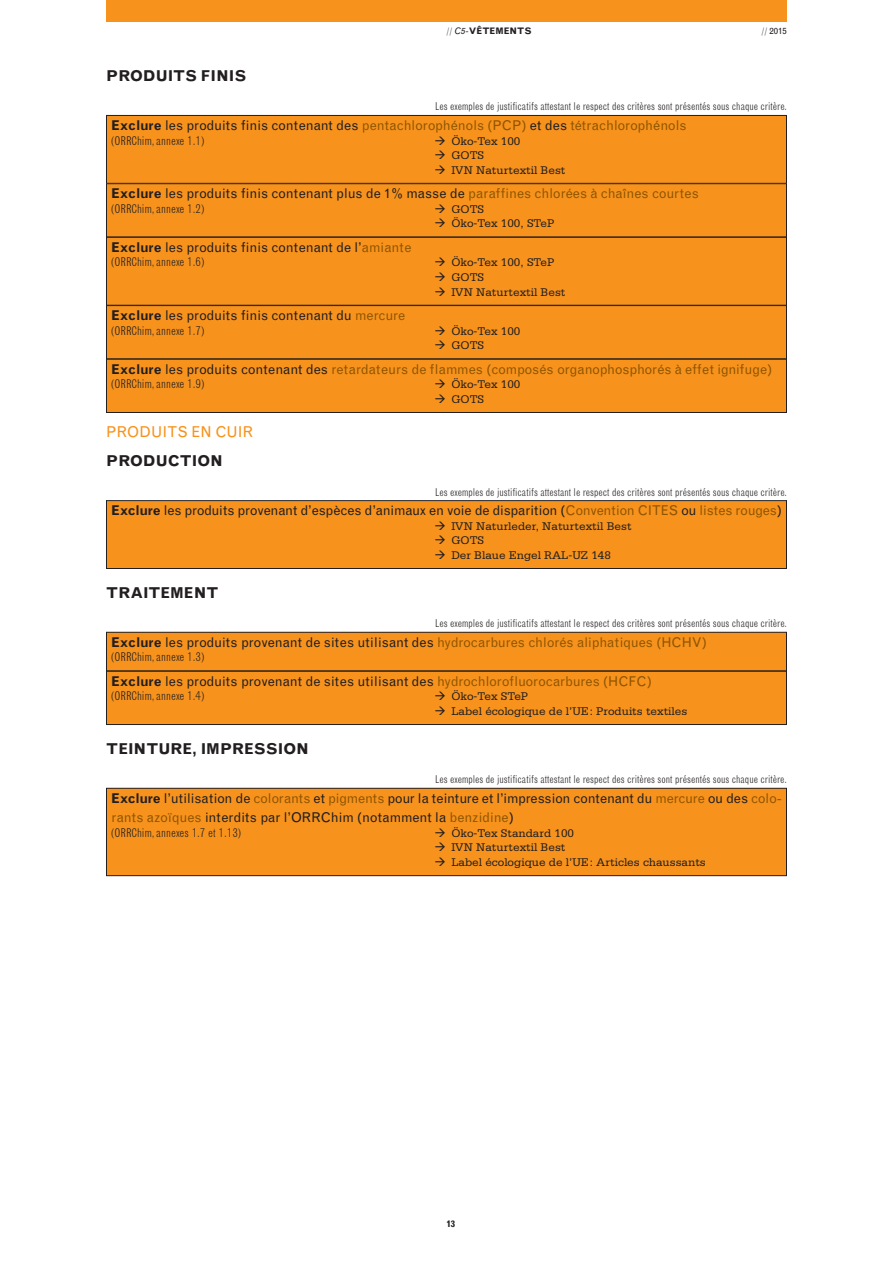
<style>
.page{position:relative;width:893px;height:1263px;background:#fff}
.page>*{position:absolute;margin:0;border:0;box-sizing:border-box;transform-origin:0 0}
.t1{font:700 15px "Grotesque";color:#231f20}
.t2{font:15px "Grotesque";color:#f7931d}
.t3{font:13.5px/19.5px "Grotesque";letter-spacing:-.01em;color:#231f20}
.t4{font:13.5px "Grotesque";letter-spacing:-.005em;color:#905500}
.t5{font:11.7px/14.5px "Serifa";color:#231f20}
.t6{font:300 condensed 11.7px "Grotesque";color:#231f20}
.t7{font:300 condensed 10.5px "Grotesque";color:#231f20}
.t8{font:700 9px "Grotesque";color:#231f20}
.t9{font:9px "Grotesque";color:#231f20}
.s1{font-weight:300}
.s2{font-weight:400;font-style:italic}
.s3{font-weight:700;color:#231f20}
.s4{color:#231f20}
.s5{font-weight:700}
.s6{color:#905500}
</style>
<div class="page">
<div style="left:106px;top:115px;width:680px;height:68px;background:#f7931d"></div>
<div style="left:106px;top:115px;width:681px;height:68px;border:1px solid #231f20"></div>
<div style="left:106px;top:184px;width:680px;height:53px;background:#f7931d"></div>
<div style="left:106px;top:183px;width:681px;height:54px;border:1px solid #231f20"></div>
<div style="left:106px;top:237px;width:680px;height:68px;background:#f7931d"></div>
<div style="left:106px;top:237px;width:681px;height:68px;border:1px solid #231f20"></div>
<div style="left:106px;top:306px;width:680px;height:53px;background:#f7931d"></div>
<div style="left:106px;top:305px;width:681px;height:54px;border:1px solid #231f20"></div>
<div style="left:106px;top:359px;width:680px;height:53px;background:#f7931d"></div>
<div style="left:106px;top:359px;width:681px;height:54px;border:1px solid #231f20"></div>
<div style="left:106px;top:501px;width:680px;height:67px;background:#f7931d"></div>
<div style="left:106px;top:500px;width:681px;height:69px;border:1px solid #231f20"></div>
<div style="left:106px;top:632px;width:680px;height:39px;background:#f7931d"></div>
<div style="left:106px;top:632px;width:681px;height:39px;border:1px solid #231f20"></div>
<div style="left:106px;top:671px;width:680px;height:53px;background:#f7931d"></div>
<div style="left:106px;top:671px;width:681px;height:54px;border:1px solid #231f20"></div>
<div style="left:106px;top:788px;width:680px;height:88px;background:#f7931d"></div>
<div style="left:106px;top:788px;width:681px;height:88px;border:1px solid #231f20"></div>
<div style="left:106px;top:0;width:681px;height:21px;background:#f7931d"></div>
<p class="t1" style="left:106px;top:70px;width:142px">PRODUITS FINIS</p>
<p class="t8" style="left:446px;top:28px;width:87px"><span class="s1">//</span> <span class="s2">C5-</span>VÊTEMENTS</p>
<p class="t9" style="left:761px;top:28px;width:27px"><span class="s1">//</span> 2015</p>
<p class="t7" style="left:435px;top:103px;width:353px">Les exemples de justificatifs attestant le respect des critères sont présentés sous chaque critère.</p>
<p class="t4" style="left:111px;top:120px;width:577px"><span class="s3">Exclure</span> <span class="s4">les produits finis contenant des</span> pentachlorophénols (PCP) <span class="s4">et des</span> tétrachlorophénols</p>
<p class="t6" style="left:111px;top:136px;width:95px">(ORRChim, annexe 1.1)</p>
<p class="t5" style="left:451px;top:134px;width:116px">Öko-Tex 100<br>GOTS<br>IVN Naturtextil Best</p>
<p class="t3" style="left:111px;top:185px;width:589px"><span class="s5">Exclure</span> les produits finis contenant plus de 1% masse de <span class="s6">paraffines chlorées à chaînes courtes</span></p>
<p class="t6" style="left:111px;top:204px;width:95px">(ORRChim, annexe 1.2)</p>
<p class="t5" style="left:451px;top:203px;width:104px">GOTS<br>Öko-Tex 100, STeP</p>
<p class="t3" style="left:111px;top:238px;width:302px"><span class="s5">Exclure</span> les produits finis contenant de l’<span class="s6">amiante</span></p>
<p class="t6" style="left:111px;top:258px;width:95px">(ORRChim, annexe 1.6)</p>
<p class="t5" style="left:451px;top:256px;width:116px">Öko-Tex 100, STeP<br>GOTS<br>IVN Naturtextil Best</p>
<p class="t3" style="left:111px;top:307px;width:296px"><span class="s5">Exclure</span> les produits finis contenant du <span class="s6">mercure</span></p>
<p class="t6" style="left:111px;top:326px;width:95px">(ORRChim, annexe 1.7)</p>
<p class="t5" style="left:451px;top:324px;width:71px">Öko-Tex 100<br>GOTS</p>
<p class="t4" style="left:111px;top:364px;width:663px"><span class="s3">Exclure</span> <span class="s4">les produits contenant des</span> retardateurs de flammes (composés organophosphorés à effet ignifuge)</p>
<p class="t6" style="left:111px;top:380px;width:95px">(ORRChim, annexe 1.9)</p>
<p class="t5" style="left:451px;top:378px;width:71px">Öko-Tex 100<br>GOTS</p>
<p class="t2" style="left:106px;top:426px;width:148px">PRODUITS EN CUIR</p>
<p class="t1" style="left:106px;top:455px;width:118px">PRODUCTION</p>
<p class="t7" style="left:435px;top:488px;width:353px">Les exemples de justificatifs attestant le respect des critères sont présentés sous chaque critère.</p>
<p class="t3" style="left:111px;top:502px;width:672px"><span class="s5">Exclure</span> les produits provenant d’espèces d’animaux en voie de disparition (<span class="s6">Convention CITES</span> ou <span class="s6">listes rouges</span>)</p>
<p class="t5" style="left:451px;top:519px;width:182px">IVN Naturleder, Naturtextil Best<br>GOTS<br>Der Blaue Engel RAL-UZ 148</p>
<p class="t1" style="left:106px;top:587px;width:114px">TRAITEMENT</p>
<p class="t7" style="left:435px;top:619px;width:353px">Les exemples de justificatifs attestant le respect des critères sont présentés sous chaque critère.</p>
<p class="t3" style="left:111px;top:633px;width:597px"><span class="s5">Exclure</span> les produits provenant de sites utilisant des <span class="s6">hydrocarbures chlorés aliphatiques (HCHV)</span></p>
<p class="t6" style="left:111px;top:653px;width:95px">(ORRChim, annexe 1.3)</p>
<p class="t3" style="left:111px;top:672px;width:542px"><span class="s5">Exclure</span> les produits provenant de sites utilisant des <span class="s6">hydrochlorofluorocarbures (HCFC)</span></p>
<p class="t6" style="left:111px;top:692px;width:95px">(ORRChim, annexe 1.4)</p>
<p class="t5" style="left:451px;top:690px;width:237px">Öko-Tex STeP<br>Label écologique de l’UE: Produits textiles</p>
<p class="t1" style="left:106px;top:743px;width:204px">TEINTURE, IMPRESSION</p>
<p class="t7" style="left:435px;top:775px;width:353px">Les exemples de justificatifs attestant le respect des critères sont présentés sous chaque critère.</p>
<p class="t3" style="left:111px;top:789px;width:672px"><span class="s5">Exclure</span> l’utilisation de <span class="s6">colorants</span> et <span class="s6">pigments</span> pour la teinture et l’impression contenant du <span class="s6">mercure</span> ou des <span class="s6">colo&shy;rants azoïques</span> interdits par l’ORRChim (notamment la <span class="s6">benzidine</span>)</p>
<p class="t6" style="left:111px;top:828px;width:131px">(ORRChim, annexes 1.7 et 1.13)</p>
<p class="t5" style="left:451px;top:827px;width:256px">Öko-Tex Standard 100<br>IVN Naturtextil Best<br>Label écologique de l’UE: Articles chaussants</p>
<p class="t8" style="left:446px;top:1220px;width:10px">13</p>
</div>
